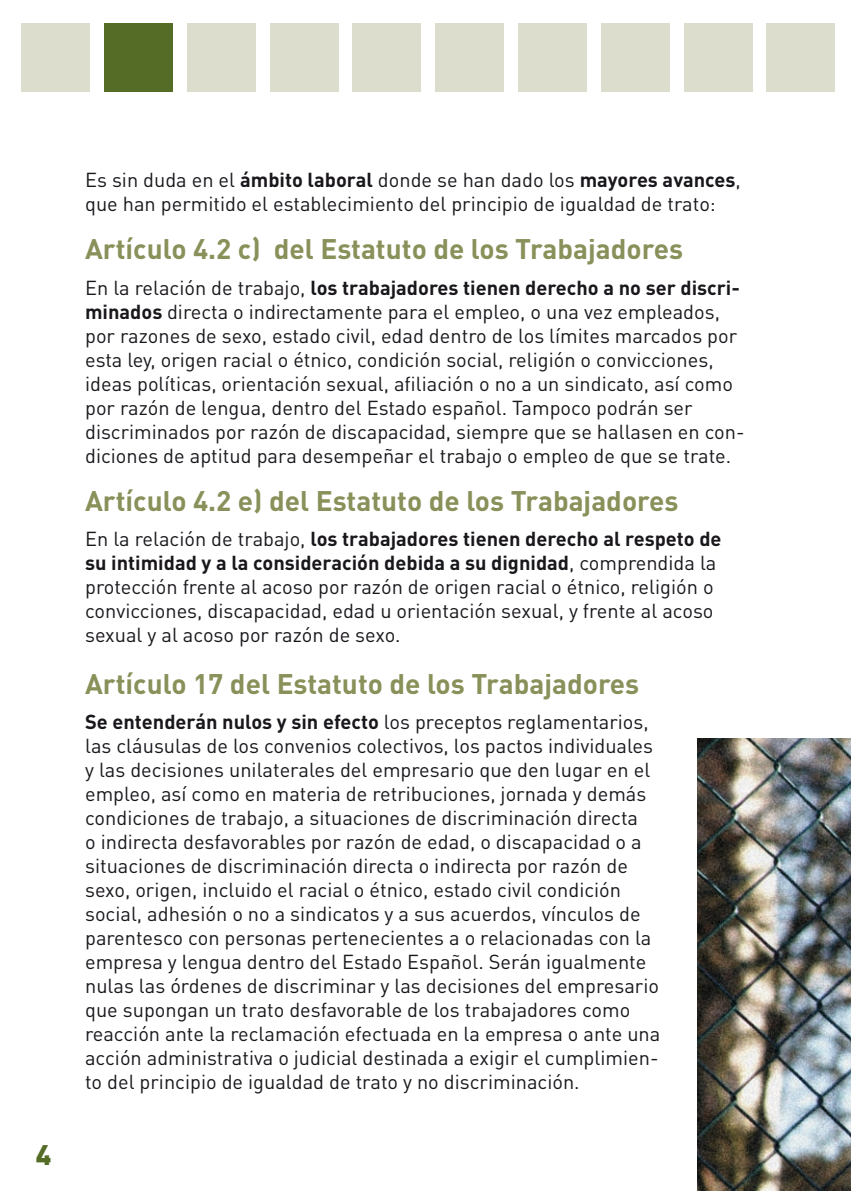
<style>
.page{position:relative;width:851px;height:1191px;background:#fff}
.page>*{position:absolute;margin:0;border:0;box-sizing:border-box;transform-origin:0 0}
.t1{font:700 28px "DIN Pro";color:#899059}
.t2{font:900 28px "DIN Pro";color:#546c26}
.t3{font:20px/24px "DIN Pro";color:#1a171c}
.s1{font-weight:700}
</style>
<div class="page">
<img style="left:697px;top:738px;width:153px;height:453px">
<div style="left:22px;top:23px;width:68px;height:68px;background:#ddddcd"></div>
<div style="left:104px;top:23px;width:68px;height:68px;background:#546c26"></div>
<div style="left:187px;top:23px;width:68px;height:68px;background:#ddddcd"></div>
<div style="left:270px;top:23px;width:68px;height:68px;background:#ddddcd"></div>
<div style="left:353px;top:23px;width:68px;height:68px;background:#ddddcd"></div>
<div style="left:435px;top:23px;width:68px;height:68px;background:#ddddcd"></div>
<div style="left:518px;top:23px;width:68px;height:68px;background:#ddddcd"></div>
<div style="left:601px;top:23px;width:68px;height:68px;background:#ddddcd"></div>
<div style="left:684px;top:23px;width:68px;height:68px;background:#ddddcd"></div>
<div style="left:766px;top:23px;width:68px;height:68px;background:#ddddcd"></div>
<p class="t2" style="left:36px;top:1136px;width:17px">4</p>
<p class="t3" style="left:85px;top:167px;width:657px">Es sin duda en el <span class="s1">ámbito laboral</span> donde se han dado los <span class="s1">mayores avances</span>, que han permitido el establecimiento del principio de igualdad de trato:</p>
<p class="t1" style="left:85px;top:230px;width:599px">Artículo 4.2 c) del Estatuto de los Trabajadores</p>
<p class="t3" style="left:85px;top:274px;width:661px">En la relación de trabajo, <span class="s1">los trabajadores tienen derecho a no ser discri&shy;minados</span> directa o indirectamente para el empleo, o una vez empleados, por razones de sexo, estado civil, edad dentro de los límites marcados por esta ley, origen racial o étnico, condición social, religión o convicciones, ideas políticas, orientación sexual, afiliación o no a un sindicato, así como por razón de lengua, dentro del Estado español. Tampoco podrán ser discriminados por razón de discapacidad, siempre que se hallasen en con&shy;diciones de aptitud para desempeñar el trabajo o empleo de que se trate.</p>
<p class="t1" style="left:85px;top:481px;width:595px">Artículo 4.2 e) del Estatuto de los Trabajadores</p>
<p class="t3" style="left:85px;top:526px;width:638px">En la relación de trabajo, <span class="s1">los trabajadores tienen derecho al respeto de su intimidad y a la consideración debida a su dignidad</span>, comprendida la protección frente al acoso por razón de origen racial o étnico, religión o convicciones, discapacidad, edad u orientación sexual, y frente al acoso sexual y al acoso por razón de sexo.</p>
<p class="t1" style="left:85px;top:665px;width:555px">Artículo 17 del Estatuto de los Trabajadores</p>
<p class="t3" style="left:85px;top:709px;width:576px"><span class="s1">Se entenderán nulos y sin efecto</span> los preceptos reglamentarios, las cláusulas de los convenios colectivos, los pactos individuales y las decisiones unilaterales del empresario que den lugar en el empleo, así como en materia de retribuciones, jornada y demás condiciones de trabajo, a situaciones de discriminación directa<br>o indirecta desfavorables por razón de edad, o discapacidad o a situaciones de discriminación directa o indirecta por razón de sexo, origen, incluido el racial o étnico, estado civil condición social, adhesión o no a sindicatos y a sus acuerdos, vínculos de parentesco con personas pertenecientes a o relacionadas con la empresa y lengua dentro del Estado Español. Serán igualmente nulas las órdenes de discriminar y las decisiones del empresario que supongan un trato desfavorable de los trabajadores como reacción ante la reclamación efectuada en la empresa o ante una acción administrativa o judicial destinada a exigir el cumplimien&shy;to del principio de igualdad de trato y no discriminación.</p>
</div>
